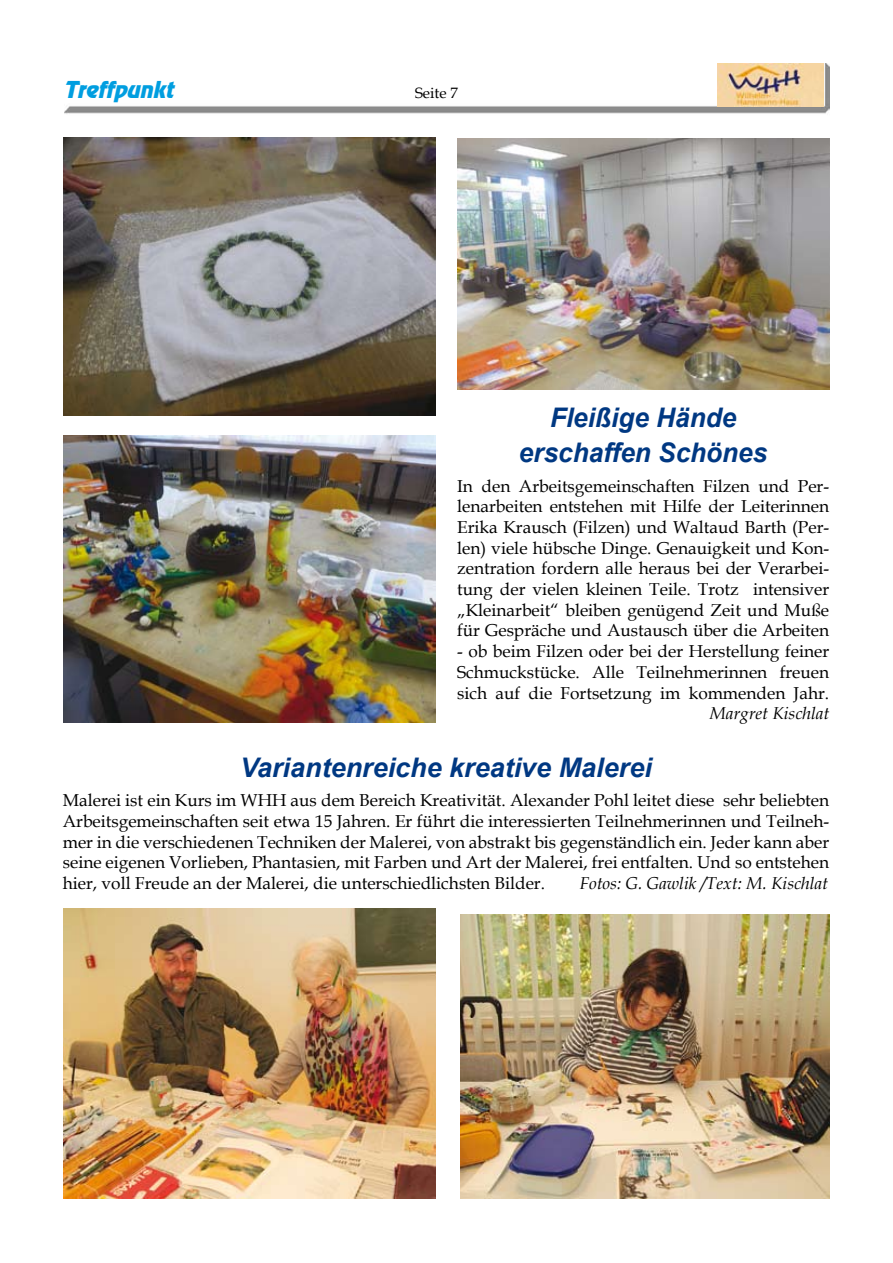
<style>
.page{position:relative;width:893px;height:1263px;background:#fff}
.page>*{position:absolute;margin:0;border:0;box-sizing:border-box;transform-origin:0 0}
.t1{font:italic 700 27px/35.5px "Arial";color:#003882;text-align:center}
.t2{font:italic 21px "Revue";color:#009ee0}
.t3{font:17.25px/20.7px "Book Antiqua";color:#000;text-align:justify}
.t4{font:italic 17.25px "Book Antiqua";color:#000}
.t5{font:15px "Book Antiqua";color:#000}
</style>
<div class="page">
<img style="left:64px;top:64px;width:765px;height:50px">
<img style="left:718px;top:64px;width:106px;height:42px">
<img style="left:64px;top:909px;width:372px;height:290px">
<img style="left:460px;top:915px;width:369px;height:284px">
<img style="left:64px;top:137px;width:372px;height:278px">
<img style="left:457px;top:138px;width:372px;height:252px">
<img style="left:64px;top:436px;width:372px;height:286px">
<p class="t2" style="left:64px;top:76px;width:117px">Treffpunkt</p>
<p class="t5" style="left:415px;top:83px;width:33px">Seite</p>
<h1 class="t1" style="left:519px;top:400px;width:250px">Fleißige Hände erschaffen Schönes</h1>
<p class="t3" style="left:457px;top:475px;width:374px">In den Arbeitsgemeinschaften Filzen und Per&shy;lenarbeiten entstehen mit Hilfe der Leiterinnen Erika Krausch (Filzen) und Waltaud Barth (Per&shy;len) viele hübsche Dinge. Genauigkeit und Kon&shy;zentration fordern alle heraus bei der Verarbei&shy;tung der vielen kleinen Teile. Trotz intensiver „Kleinarbeit“ bleiben genügend Zeit und Muße für Gespräche und Austausch über die Arbeiten</p>
<p class="t3" style="left:457px;top:640px;width:374px">- ob beim Filzen oder bei der Herstellung feiner Schmuckstücke. Alle Teilnehmerinnen freuen sich auf die Fortsetzung im kommenden Jahr.</p>
<p class="t4" style="left:710px;top:701px;width:121px">Margret Kischlat</p>
<h1 class="t1" style="left:240px;top:750px;width:413px">Variantenreiche kreative Malerei</h1>
<p class="t3" style="left:63px;top:790px;width:768px">Malerei ist ein Kurs im WHH aus dem Bereich Kreativität. Alexander Pohl leitet diese sehr beliebten Arbeitsgemeinschaften seit etwa 15 Jahren. Er führt die interessierten Teilnehmerinnen und Teilneh&shy;mer in die verschiedenen Techniken der Malerei, von abstrakt bis gegenständlich ein. Jeder kann aber seine eigenen Vorlieben, Phantasien, mit Farben und Art der Malerei, frei entfalten. Und so entstehen hier, voll Freude an der Malerei, die unterschiedlichsten Bilder.</p>
<p class="t4" style="left:580px;top:871px;width:250px">Fotos: G. Gawlik /Text: M. Kischlat</p>
</div>
